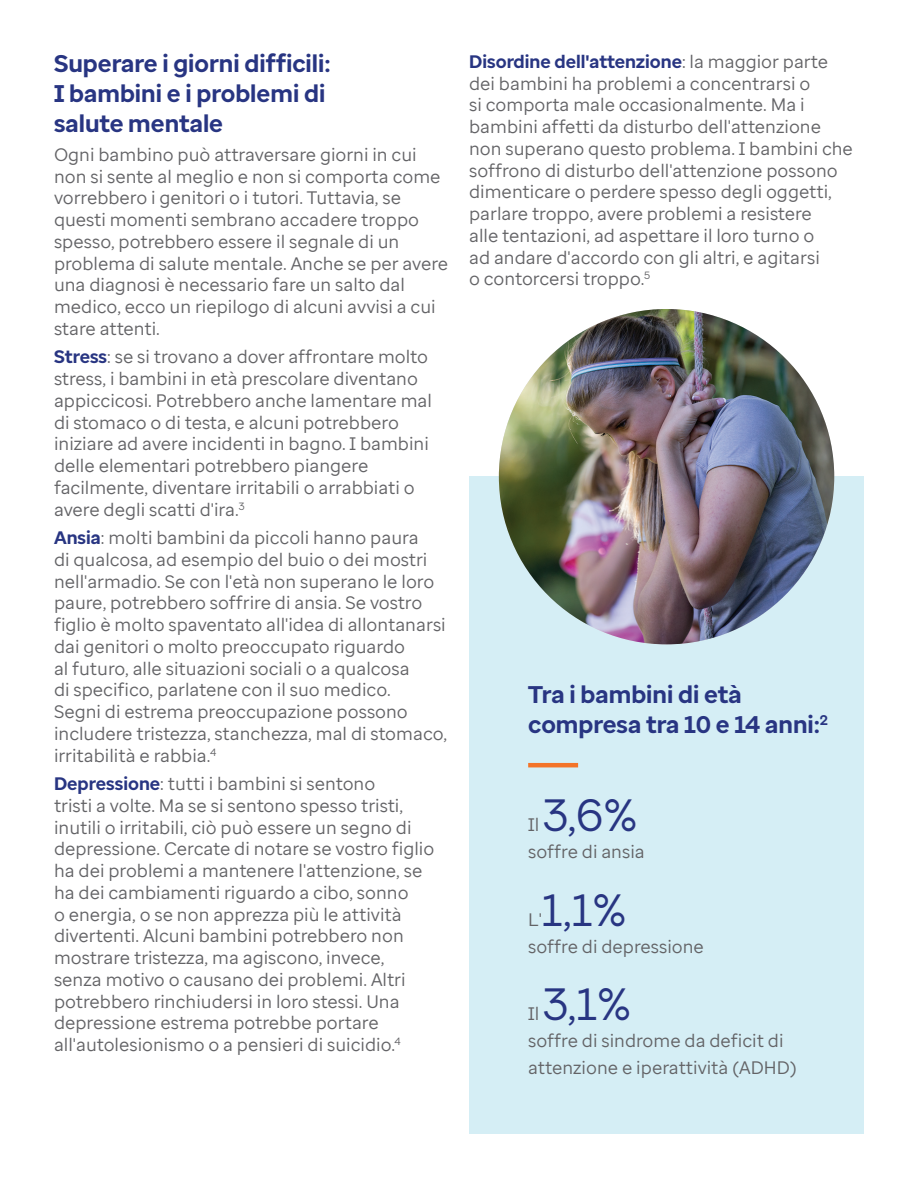
<style>
.page{position:relative;width:918px;height:1188px;background:#fff}
.page>*{position:absolute;margin:0;border:0;box-sizing:border-box;transform-origin:0 0}
.t1{font:45px "Optum Sans";color:#283582}
.t2{font:700 24px/30px "Optum Sans";color:#283582}
.t3{font:18px/21.8px "Optum Sans";color:#636366}
.s1{font-weight:700;color:#283582}
</style>
<div class="page">
<div style="left:469px;top:477px;width:395px;height:657px;background:#d5eef5"></div>
<hr style="left:528px;top:763px;width:50px;height:4px;background:#f37328">
<img style="left:499px;top:309px;width:335px;height:335px;border-radius:168px">
<p class="t2" style="left:54px;top:49px;width:278px">Superare i giorni difficili:<br>I bambini e i problemi di salute mentale</p>
<p class="t3" style="left:54px;top:143px;width:396px">Ogni bambino può attraversare giorni in cui non si sente al meglio e non si comporta come vorrebbero i genitori o i tutori. Tuttavia, se questi momenti sembrano accadere troppo spesso, potrebbero essere il segnale di un problema di salute mentale. Anche se per avere una diagnosi è necessario fare un salto dal medico, ecco un riepilogo di alcuni avvisi a cui stare attenti.</p>
<p class="t3" style="left:54px;top:346px;width:380px"><span class="s1">Stress</span>: se si trovano a dover affrontare molto stress, i bambini in età prescolare diventano appiccicosi. Potrebbero anche lamentare mal di stomaco o di testa, e alcuni potrebbero iniziare ad avere incidenti in bagno. I bambini delle elementari potrebbero piangere facilmente, diventare irritabili o arrabbiati o avere degli scatti d'ira.<sup>3</sup></p>
<p class="t3" style="left:54px;top:527px;width:395px"><span class="s1">Ansia</span>: molti bambini da piccoli hanno paura<br>di qualcosa, ad esempio del buio o dei mostri nell'armadio. Se con l'età non superano le loro paure, potrebbero soffrire di ansia. Se vostro figlio è molto spaventato all'idea di allontanarsi dai genitori o molto preoccupato riguardo<br>al futuro, alle situazioni sociali o a qualcosa<br>di specifico, parlatene con il suo medico.<br>Segni di estrema preoccupazione possono includere tristezza, stanchezza, mal di stomaco, irritabilità e rabbia.<sup>4</sup></p>
<p class="t3" style="left:54px;top:773px;width:382px"><span class="s1">Depressione</span>: tutti i bambini si sentono<br>tristi a volte. Ma se si sentono spesso tristi, inutili o irritabili, ciò può essere un segno di depressione. Cercate di notare se vostro figlio ha dei problemi a mantenere l'attenzione, se ha dei cambiamenti riguardo a cibo, sonno<br>o energia, o se non apprezza più le attività divertenti. Alcuni bambini potrebbero non mostrare tristezza, ma agiscono, invece, senza motivo o causano dei problemi. Altri potrebbero rinchiudersi in loro stessi. Una depressione estrema potrebbe portare all'autolesionismo o a pensieri di suicidio.<sup>4</sup></p>
<p class="t3" style="left:469px;top:50px;width:385px"><span class="s1">Disordine dell'attenzione</span>: la maggior parte dei bambini ha problemi a concentrarsi o<br>si comporta male occasionalmente. Ma i bambini affetti da disturbo dell'attenzione non superano questo problema. I bambini che soffrono di disturbo dell'attenzione possono dimenticare o perdere spesso degli oggetti, parlare troppo, avere problemi a resistere<br>alle tentazioni, ad aspettare il loro turno o<br>ad andare d'accordo con gli altri, e agitarsi<br>o contorcersi troppo.<sup>5</sup></p>
<p class="t2" style="left:528px;top:680px;width:301px">Tra i bambini di età compresa tra 10 e 14 anni:<sup>2</sup></p>
<p class="t1" style="left:543px;top:786px;width:95px">3,6%</p>
<p class="t3" style="left:528px;top:841px;width:118px">soffre di ansia</p>
<p class="t3" style="left:528px;top:814px;width:13px">Il</p>
<p class="t1" style="left:542px;top:881px;width:86px">1,1%</p>
<p class="t3" style="left:528px;top:935px;width:177px">soffre di depressione</p>
<p class="t3" style="left:528px;top:908px;width:15px">L'</p>
<p class="t1" style="left:543px;top:975px;width:89px">3,1%</p>
<p class="t3" style="left:528px;top:1027px;width:270px;line-height:27px">soffre di sindrome da deficit di attenzione e iperattività (ADHD)</p>
<p class="t3" style="left:528px;top:1003px;width:13px">Il</p>
</div>
